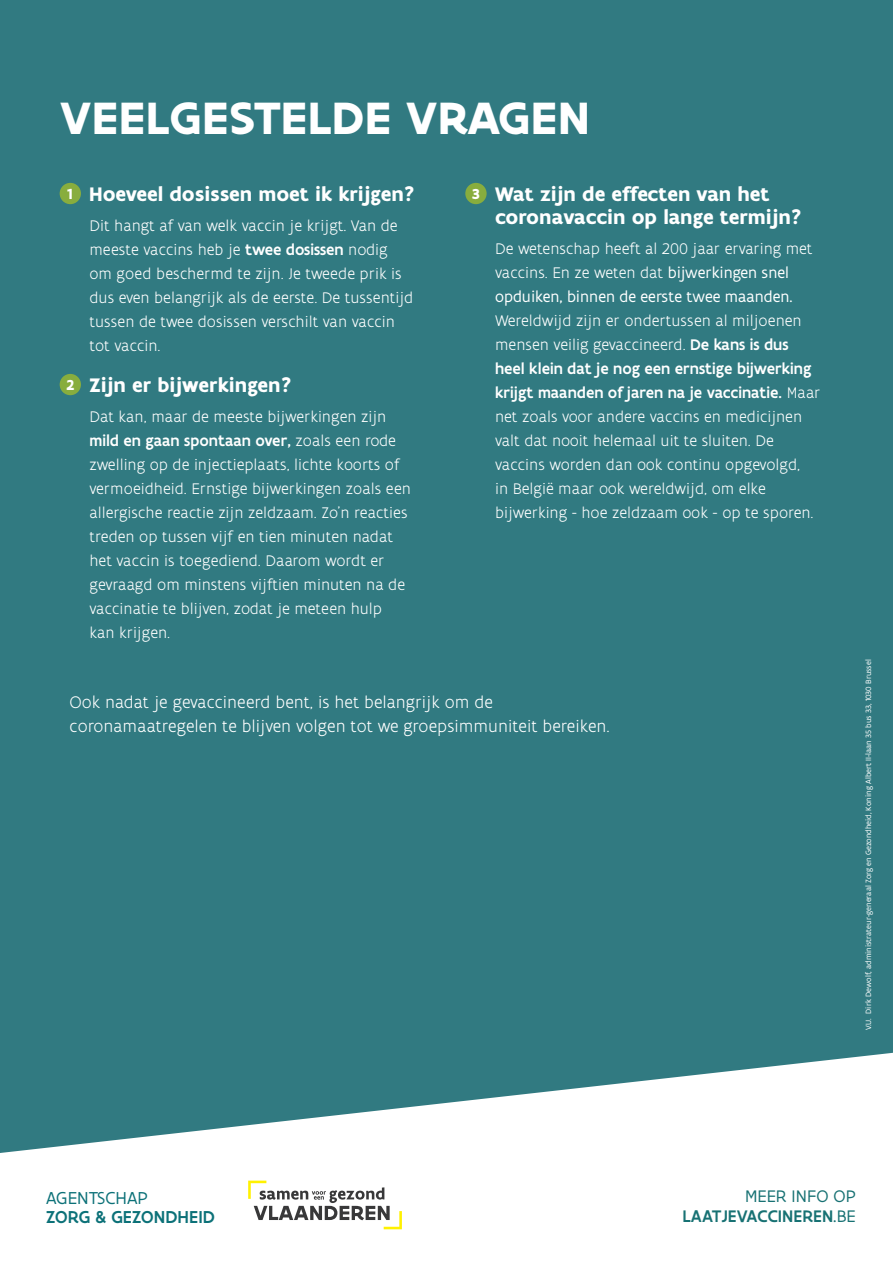
<style>
.page{position:relative;width:893px;height:1263px;background:#317a81}
.page>*{position:absolute;margin:0;border:0;box-sizing:border-box;transform-origin:0 0}
.H2-B{font:700 48.6px "Flanders Art Sans";letter-spacing:.005em;color:#fff}
.Bullet_nummers{font:700 21px/23.1px "Flanders Art Sans";color:#fff}
.t1{font:500 18.6px/18.6px "Flanders Art Sans";letter-spacing:.005em;color:#0c7178}
.P6{font:300 18px/24px "Flanders Art Sans";color:#fff}
.t2{font:500 18px/19.6px "Flanders Art Sans";letter-spacing:.005em;color:#177173;text-align:right}
.P5{font:300 16.5px/24px "Flanders Art Sans";color:#fff}
.Nummer_bol{font:700 15.45px "Flanders Art Sans";color:#fff}
.P7{font:8.25px "Flanders Art Sans";color:#fff}
.s1{font-weight:500}
.s2{font-weight:400}
</style>
<div class="page">
<svg style="left:0;top:1053px;width:893px;height:210px;fill:#fff"></svg>
<div style="left:60px;top:183px;width:21px;height:21px;background:#88ad3e;border-radius:50%"></div>
<div style="left:60px;top:374px;width:21px;height:21px;background:#88ad3e;border-radius:50%"></div>
<div style="left:465px;top:183px;width:22px;height:21px;background:#88ad3e;border-radius:50%"></div>
<svg style="left:248px;top:1180px;width:154px;height:49px;background:#d2d2cc"></svg>
<h2 class="H2-B" style="left:60px;top:88px;width:532px">VEELGESTELDE VRAGEN</h2>
<p class="Nummer_bol" style="left:67px;top:184px;width:7px">1</p>
<p class="Bullet_nummers" style="left:89px;top:183px;width:327px">Hoeveel dosissen moet ik krijgen?</p>
<p class="P5" style="left:89px;top:214px;width:325px">Dit hangt af van welk vaccin je krijgt. Van de meeste vaccins heb je <span class="s1">twee dosissen</span> nodig om goed beschermd te zijn. Je tweede prik is dus even belangrijk als de eerste. De tussentijd tussen de twee dosissen verschilt van vaccin tot vaccin.</p>
<p class="Nummer_bol" style="left:66px;top:375px;width:10px">2</p>
<p class="Bullet_nummers" style="left:89px;top:374px;width:204px">Zijn er bijwerkingen?</p>
<p class="P5" style="left:89px;top:405px;width:323px">Dat kan, maar de meeste bijwerkingen zijn <span class="s1">mild en gaan spontaan over,</span> zoals een rode zwelling op de injectieplaats, lichte koorts of vermoeidheid. Ernstige bijwerkingen zoals een allergische reactie zijn zeldzaam. Zo’n reacties treden op tussen vijf en tien minuten nadat het vaccin is toegediend. Daarom wordt er gevraagd om minstens vijftien minuten na de vaccinatie te blijven, zodat je meteen hulp kan krijgen.</p>
<p class="Nummer_bol" style="left:472px;top:184px;width:10px">3</p>
<p class="Bullet_nummers" style="left:495px;top:183px;width:309px">Wat zijn de effecten van het coronavaccin op lange termijn?</p>
<p class="P5" style="left:495px;top:237px;width:327px">De wetenschap heeft al 200 jaar ervaring met vaccins. En ze weten dat <span class="s2">bijwerkingen snel opduiken, binnen de eerste twee maanden.<br></span>Wereldwijd zijn er ondertussen al miljoenen mensen veilig gevaccineerd. <span class="s1">De kans is dus heel klein dat je nog een ernstige bijwerking krijgt maanden of jaren na je vaccinatie.</span> Maar net zoals voor andere vaccins en medicijnen valt dat nooit helemaal uit te sluiten. De vaccins worden dan ook continu opgevolgd,<br>in België maar ook wereldwijd, om elke bijwerking - hoe zeldzaam ook - op te sporen.</p>
<p class="P6" style="left:69px;top:690px;width:542px">Ook nadat je gevaccineerd bent, is het belangrijk om de coronamaatregelen te blijven volgen tot we groepsimmuniteit bereiken.</p>
<p class="P7" style="left:863px;top:1030px;width:372px;rotate:-90deg">V.U. Dirk Dewolf, administrateur-generaal Zorg en Gezondheid, Koning Albert II-laan 35 bus 33, 1030 Brussel</p>
<p class="t1" style="left:46px;top:1188px;width:170px"><span class="s2">AGENTSCHAP<br></span>ZORG &amp; GEZONDHEID</p>
<p class="t2" style="left:682px;top:1186px;width:175px"><span class="s2">MEER INFO OP<br></span>LAATJEVACCINEREN<span class="s2">.BE</span></p>
</div>
